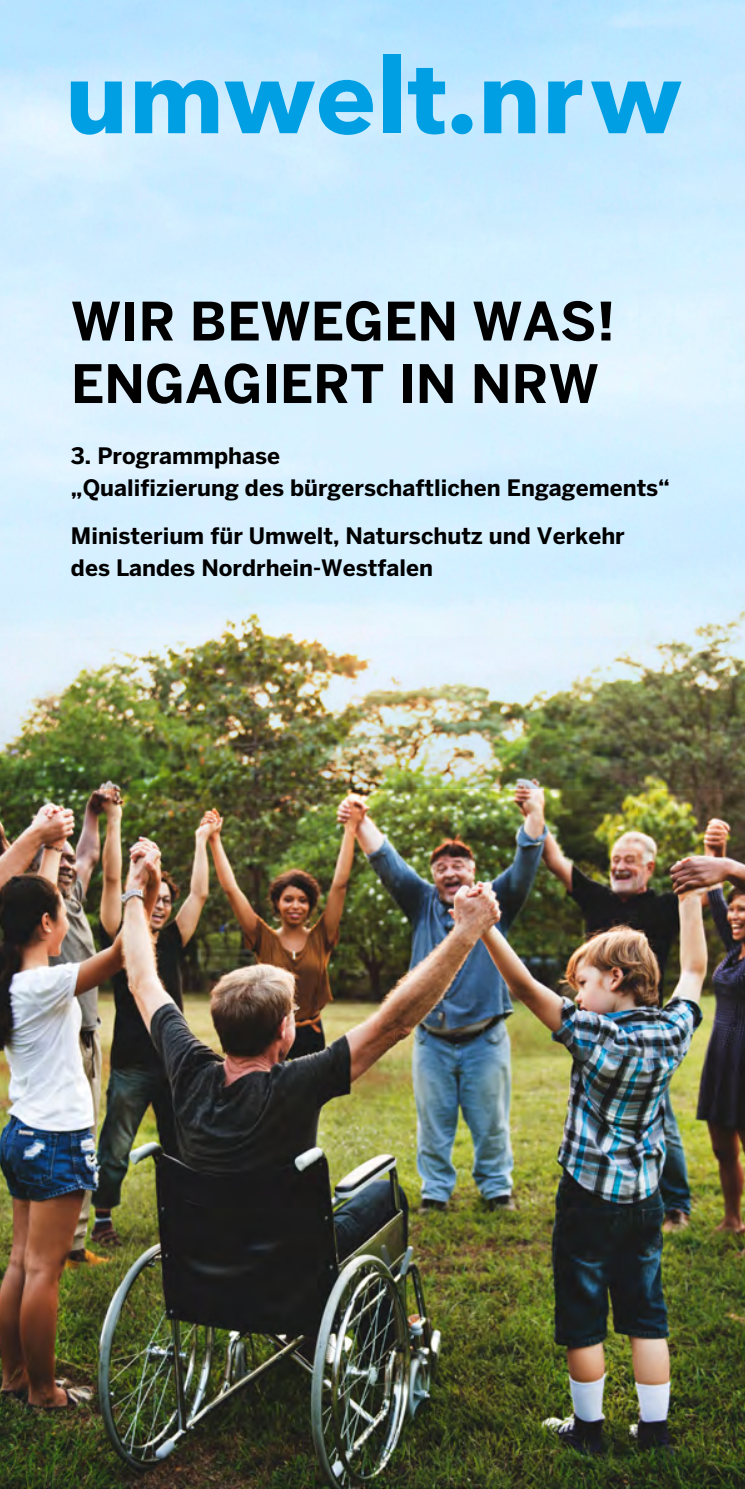
<style>
.page{position:relative;width:745px;height:1489px;background:#fff}
.page>*{position:absolute;margin:0;border:0;box-sizing:border-box;transform-origin:0 0}
.t1{font:700 103.75px "Avenir Next";color:#009fe3}
.t2{font:700 52.5px/62.5px "Benton Sans";color:#000}
.t3{font:700 22.5px/32.5px "Benton Sans";color:#000}
</style>
<div class="page">
<img style="left:0;top:568px;width:744px;height:920px">
<h1 class="t1" style="left:65px;top:7px;width:618px">umwelt.nrw</h1>
<h2 class="t2" style="left:71px;top:289px;width:545px">WIR BEWEGEN WAS!<br>ENGAGIERT IN NRW</h2>
<p class="t3" style="left:71px;top:439px;width:600px">3. Programmphase<br>„Qualifizierung des bürgerschaftlichen Engagements“</p>
<p class="t3" style="left:71px;top:519px;width:555px">Ministerium für Umwelt, Naturschutz und Verkehr des Landes Nordrhein-Westfalen</p>
</div>
